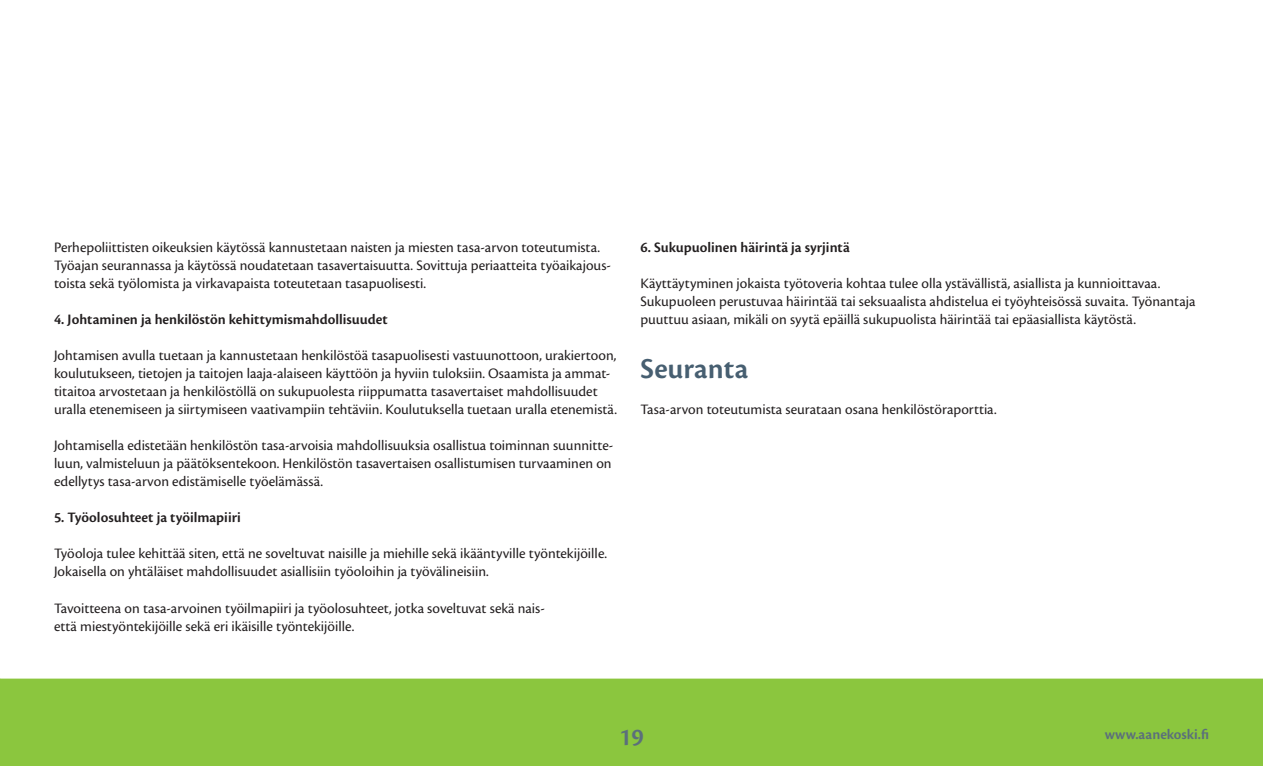
<style>
.page{position:relative;width:1263px;height:766px;background:#fff}
.page>*{position:absolute;margin:0;border:0;box-sizing:border-box;transform-origin:0 0}
.t1{font:600 30px "Cronos Pro";color:#475f71}
.t2{font:600 25.5px "Cronos Pro";color:#5b6f7b}
.t3{font:15px/18px "Cronos Pro";color:#231f20}
.t4{font:600 15px "Cronos Pro";color:#231f20}
.t5{font:600 15px "Cronos Pro";color:#5b6f7b}
</style>
<div class="page">
<div style="left:0;top:678px;width:1263px;height:87px;background:#8bc63e"></div>
<p class="t3" style="left:54px;top:238px;width:559px">Perhepoliittisten oikeuksien käytössä kannustetaan naisten ja miesten tasa-arvon toteutumista.<br>Työajan seurannassa ja käytössä noudatetaan tasavertaisuutta. Sovittuja periaatteita työaikajous&shy;toista sekä työlomista ja virkavapaista toteutetaan tasapuolisesti.</p>
<p class="t4" style="left:54px;top:311px;width:335px">4. Johtaminen ja henkilöstön kehittymismahdollisuudet</p>
<p class="t3" style="left:54px;top:346px;width:564px">Johtamisen avulla tuetaan ja kannustetaan henkilöstöä tasapuolisesti vastuunottoon, urakiertoon, koulutukseen, tietojen ja taitojen laaja-alaiseen käyttöön ja hyviin tuloksiin. Osaamista ja ammat&shy;titaitoa arvostetaan ja henkilöstöllä on sukupuolesta riippumatta tasavertaiset mahdollisuudet uralla etenemiseen ja siirtymiseen vaativampiin tehtäviin. Koulutuksella tuetaan uralla etenemistä.</p>
<p class="t3" style="left:54px;top:436px;width:561px;text-align:justify">Johtamisella edistetään henkilöstön tasa-arvoisia mahdollisuuksia osallistua toiminnan suunnitte&shy;luun, valmisteluun ja päätöksentekoon. Henkilöstön tasavertaisen osallistumisen turvaaminen on edellytys tasa-arvon edistämiselle työelämässä.</p>
<p class="t4" style="left:54px;top:509px;width:188px">5. Työolosuhteet ja työilmapiiri</p>
<p class="t3" style="left:54px;top:544px;width:555px">Työoloja tulee kehittää siten, että ne soveltuvat naisille ja miehille sekä ikääntyville työntekijöille.<br>Jokaisella on yhtäläiset mahdollisuudet asiallisiin työoloihin ja työvälineisiin.</p>
<p class="t3" style="left:54px;top:598px;width:492px">Tavoitteena on tasa-arvoinen työilmapiiri ja työolosuhteet, jotka soveltuvat sekä nais&shy;että miestyöntekijöille sekä eri ikäisille työntekijöille.</p>
<p class="t4" style="left:640px;top:239px;width:211px">6. Sukupuolinen häirintä ja syrjintä</p>
<p class="t3" style="left:640px;top:274px;width:556px">Käyttäytyminen jokaista työtoveria kohtaa tulee olla ystävällistä, asiallista ja kunnioittavaa.<br>Sukupuoleen perustuvaa häirintää tai seksuaalista ahdistelua ei työyhteisössä suvaita. Työnantaja puuttuu asiaan, mikäli on syytä epäillä sukupuolista häirintää tai epäasiallista käytöstä.</p>
<h1 class="t1" style="left:640px;top:351px;width:109px">Seuranta</h1>
<p class="t3" style="left:640px;top:400px;width:358px">Tasa-arvon toteutumista seurataan osana henkilöstöraporttia.</p>
<h2 class="t2" style="left:619px;top:721px;width:26px">19</h2>
<p class="t5" style="left:1105px;top:725px;width:106px">www.aanekoski.fi</p>
</div>
